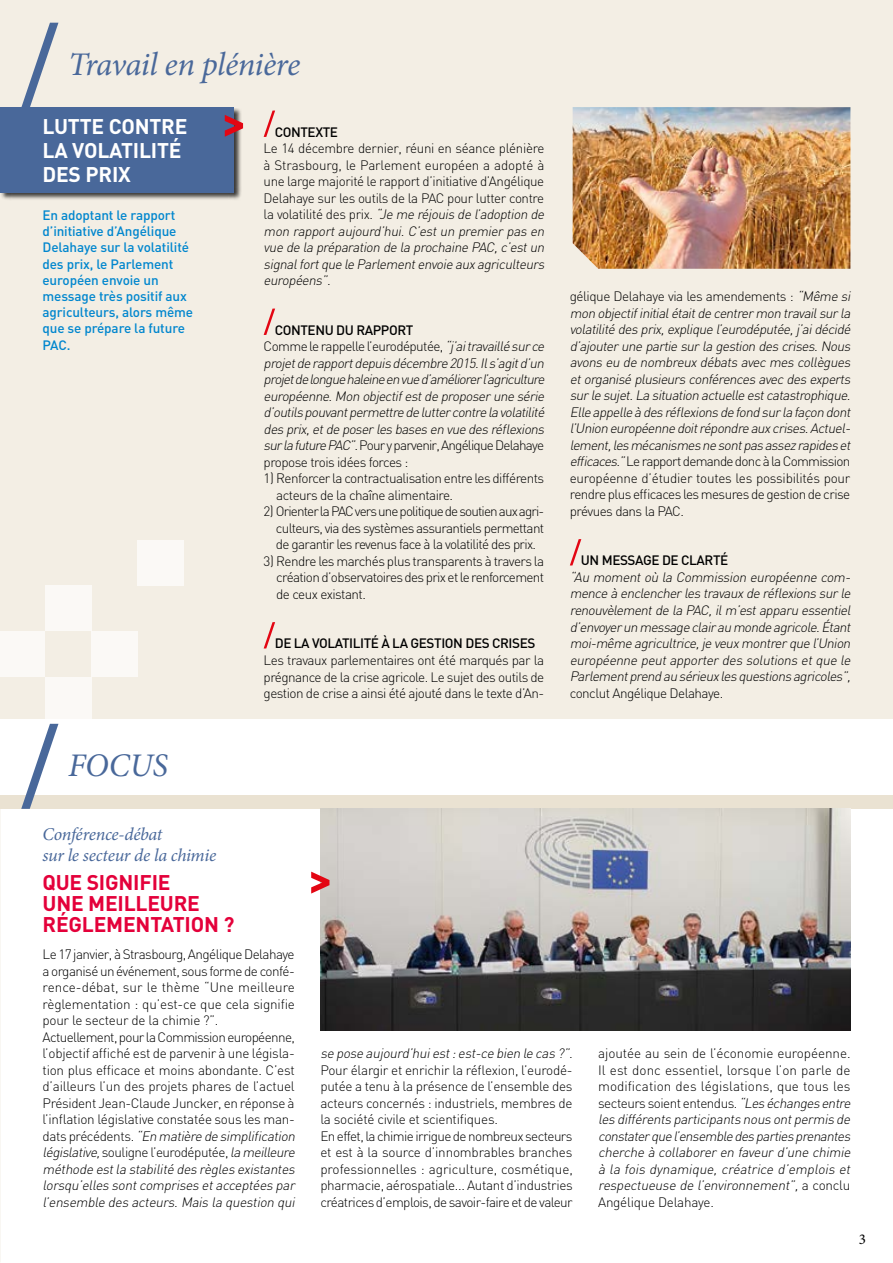
<style>
.page{position:relative;width:893px;height:1263px;background:#fff}
.page>*{position:absolute;margin:0;border:0;box-sizing:border-box;transform-origin:0 0}
.t1{font:italic 33px "Minion Pro";letter-spacing:-.015em;color:#49689a}
.t2{font:700 21px/21px "DIN";letter-spacing:-.01em;color:#e4003a}
.t3{font:700 21px/24px "DIN";letter-spacing:-.01em;color:#fff}
.t4{font:italic 18px/21px "Minion Pro";letter-spacing:-.015em;color:#49689a}
.t5{font:15px "Minion Pro";color:#000}
.t6{font:300 13.5px/16.5px "DIN";letter-spacing:-.03em;color:#000;text-align:justify}
.t7{font:italic 300 13.5px/16.5px "DIN";letter-spacing:-.04em;color:#000}
.t8{font:500 13.5px/16.2px "DIN";letter-spacing:-.01em;color:#0086ce}
.t9{font:500 13.5px "DIN";letter-spacing:-.03em;color:#000}
.s1{font-style:italic}
.s2{font-style:normal}
</style>
<div class="page">
<div style="left:0;top:795px;width:893px;height:14px;background:#eae2d2"></div>
<div style="left:0;top:0;width:893px;height:719px;background:#f3eee4"></div>
<svg style="left:21px;top:23px;width:37px;height:84px"></svg>
<div style="left:0;top:108px;width:242px;height:92px;background:#000;opacity:.75"></div>
<div style="left:0;top:107px;width:234px;height:85px;background:#49689a"></div>
<svg style="left:264px;top:111px;width:11px;height:26px"></svg>
<svg style="left:264px;top:309px;width:11px;height:26px"></svg>
<svg style="left:264px;top:622px;width:11px;height:26px"></svg>
<svg style="left:570px;top:539px;width:11px;height:26px"></svg>
<svg style="left:225px;top:115px;width:18px;height:22px"></svg>
<div style="left:0;top:631px;width:45px;height:46px;background:#fbf9f6"></div>
<div style="left:45px;top:677px;width:46px;height:46px;background:#fbf9f6"></div>
<div style="left:45px;top:586px;width:46px;height:45px;background:#fbf9f6"></div>
<div style="left:91px;top:631px;width:46px;height:46px;background:#fbf9f6"></div>
<div style="left:137px;top:540px;width:47px;height:46px;background:#fbf9f6"></div>
<img style="left:573px;top:107px;width:277px;height:162px">
<img style="left:320px;top:809px;width:530px;height:221px">
<svg style="left:311px;top:872px;width:18px;height:21px"></svg>
<svg style="left:21px;top:724px;width:37px;height:85px"></svg>
<p class="t1" style="left:68px;top:42px;width:234px">Travail en plénière</p>
<p class="t3" style="left:43px;top:113px;width:147px">LUTTE CONTRE<br>LA VOLATILITÉ<br>DES PRIX</p>
<p class="t9" style="left:275px;top:123px;width:65px">CONTEXTE</p>
<p class="t6" style="left:264px;top:140px;width:285px;text-align:left">Le 14 décembre dernier, réuni en séance plénière à Strasbourg, le Parlement européen a adopté à une large majorité le rapport d’initiative d’Angélique Delahaye sur les outils de la PAC pour lutter contre la vo la t i l i t é d e s p ri x . <span class="s1">“Je me réjouis de l’adoption de mon rapportaujourd’hui.C’estun premierpas en vue de la préparation de la prochaine PAC,c’estun signalfortque le Parlementenvoie auxagriculteurs européens”.</span></p>
<p class="t9" style="left:275px;top:321px;width:140px">CONTENU DU RAPPORT</p>
<p class="t7" style="left:264px;top:338px;width:285px"><span class="s2">Comme le rappelle l’eurodéputée,</span> “j’aitravaillésurce projetde rapportdepuisdécembre 2015.Ils’agitd’un projetdelonguehaleineenvued’améliorerl’agriculture européenne.Mon objectifestde proposerune série d’outilspouvantpermettredeluttercontrelavolatilité desprix,etde poserlesbasesen vue desréflexions surlafuturePAC”.<span class="s2">Pour y parvenir, Angélique Delahaye propose trois idées forces :</span></p>
<p class="t6" style="left:276px;top:470px;width:270px;text-indent:-13px">1) Renforcer la contractualisation entre les différents acteurs de la chaîne alimentaire.</p>
<p class="t6" style="left:276px;top:503px;width:270px;text-indent:-12px">2) Orienter la PAC vers une politique de soutien aux agri&shy;culteurs, via des systèmes assurantiels permettant de garantir les revenus face à la volatilité des prix.</p>
<p class="t6" style="left:276px;top:553px;width:270px;text-indent:-13px">3) Rendre les marchés plus transparents à travers la création d’observatoires des prix et le renforcement de ceux existant.</p>
<p class="t9" style="left:275px;top:635px;width:262px">DE LA VOLATILITÉ À LA GESTION DES CRISES</p>
<p class="t6" style="left:264px;top:652px;width:282px">Les travaux parlementaires ont été marqués par la prégnance de la crise agricole. Le sujet des outils de gestion de crise a ainsi été ajouté dans le texte d’An-</p>
<p class="t8" style="left:43px;top:207px;width:152px">En adoptant le rapport d’initiative d’Angélique<br>Delahaye sur la volatilité des prix, le Parlement européen envoie un message très positif aux agriculteurs, alors même que se prépare la future<br>PAC.</p>
<p class="t1" style="left:68px;top:743px;width:101px">FOCUS</p>
<p class="t7" style="left:570px;top:288px;width:285px"><span class="s2">gélique Delahaye via les amendements :</span> “Même si mon objectifinitialétaitde centrermon travailsurla volatilité desprix,explique l’eurodéputée,j ’aidécidé d’ajouterune partie surla gestion descrises.Nous avons eu de nombreuxdébats avec mes collègues etorganisé plusieursconférencesavecdesexperts surle sujet.La situation actuelle estcatastrophique.<br>Elle appelle à desréflexionsde fond surla façon dont l’Union européenne doitrépondre auxcrises.Actuel&shy;lement,lesmécanismesne sontpasassezrapideset efficaces.”<span class="s2">Le rapport demande donc à la Commission européenne d’étudier toutes les possibilités pour rendre plus efficaces les mesures de gestion de crise prévues dans la PAC.</span></p>
<p class="t9" style="left:581px;top:552px;width:149px">UN MESSAGE DE CLARTÉ</p>
<p class="t7" style="left:570px;top:569px;width:285px;text-align:justify">“Au momentoù la Commission européenne com&shy;mence à enclencherlestravauxde réflexionssurle renouvèlementde la PAC,ilm’estapparu essentiel d’envoyerun message clairau monde agricole.Étant moi-même agricultrice,je veuxmontrerque l’Union européenne peutapporterdes solutions etque le Parlementprend au sérieuxlesquestionsagricoles”, <span class="s2">conclut Angélique Delahaye.</span></p>
<p class="t4" style="left:43px;top:823px;width:175px">Conférence-débat<br>sur le secteur de la chimie</p>
<p class="t2" style="left:43px;top:871px;width:193px">QUE SIGNIFIE<br>UNE MEILLEURE<br>RÉGLEMENTATION ?</p>
<p class="t6" style="left:43px;top:946px;width:254px">Le 17 janvier, à Strasbourg, Angélique Delahaye a organisé un événement, sous forme de confé&shy;rence-débat, sur le thème “Une meilleure règlementation : qu’est-ce que cela signifie pour le secteur de la chimie ?”.</p>
<p class="t6" style="left:43px;top:1028px;width:257px;text-align:left">Actuellement, pour la Commission européenne, l’objectif affiché est de parvenir à une législa&shy;tion plus efficace et moins abondante. C’est d’ailleurs l’un des projets phares de l’actuel Président Jean-Claude Juncker, en réponse à l’inflation législative constatée sous les man&shy;d a t s p ré c é d e n t s . <span class="s1">“En matière de simplification législative,</span>souligne l’eurodéputée, <span class="s1">la meilleure méthode estla stabilité des règles existantes lorsqu’elles sontcomprises etacceptées par l’ensemble des acteurs.Mais la question qui</span></p>
<p class="t6" style="left:320px;top:1045px;width:257px;text-align:left"><span class="s1">se pose aujourd’huiest :est-ce bien le cas ?”.<br></span>Pour élargir et enrichir la réflexion, l’eurodé&shy;putée a tenu à la présence de l’ensemble des acteurs concernés : industriels, membres de la société civile et scientifiques.</p>
<p class="t6" style="left:320px;top:1128px;width:254px">En effet, la chimie irrigue de nombreux secteurs et est à la source d’innombrables branches professionnelles : agriculture, cosmétique, pharmacie, aérospatiale... Autant d’industries créatrices d’emplois, de savoir-faire et de valeur</p>
<p class="t7" style="left:598px;top:1045px;width:257px"><span class="s2">ajoutée au sein de l’économie européenne.<br>Il est donc essentiel, lorsque l’on parle de modification des législations, que tous les secteurs soient entendus.</span> “Leséchangesentre les différents participants nous ontpermis de constaterque l’ensemble despartiesprenantes cherche à collaboreren faveurd’une chimie à la fois dynamique, créatrice d’emplois et respectueuse de l’environnement”,<span class="s2">a c o n c l u Angélique Delahaye.</span></p>
<p class="t5" style="left:859px;top:1229px;width:9px">3</p>
</div>
